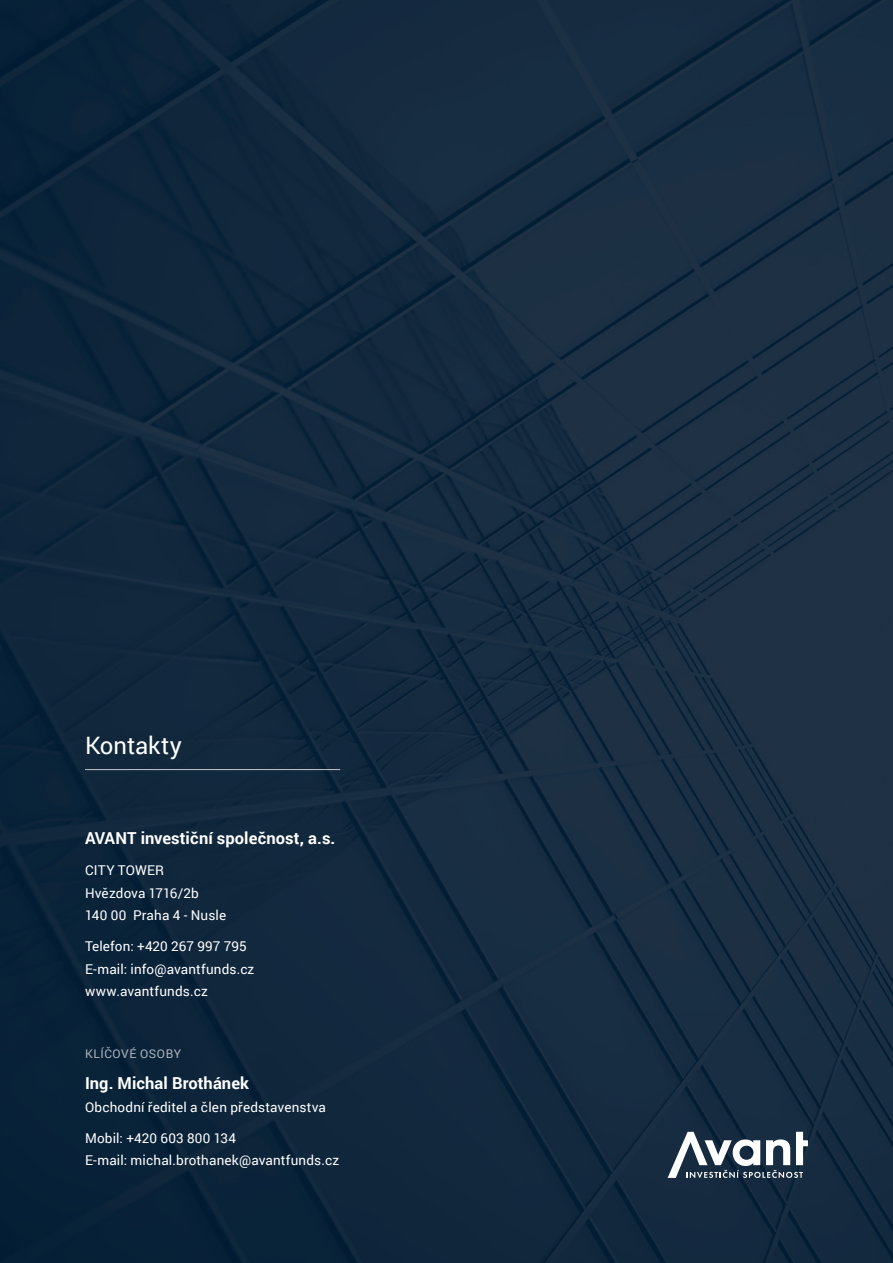
<style>
.page{position:relative;width:893px;height:1263px;background:#fff}
.page>*{position:absolute;margin:0;border:0;box-sizing:border-box;transform-origin:0 0}
.t1{font:24px "Roboto";color:#fff}
.t2{font:700 16.5px "Roboto";letter-spacing:.005em;color:#fff}
.t3{font:13.5px "Roboto";letter-spacing:.01em;color:#fff}
.t4{font:12px "Roboto";letter-spacing:.05em;color:#abb4ba}
</style>
<div class="page">
<img style="left:0;top:0;width:893px;height:1263px">
<svg style="left:668px;top:1132px;width:140px;height:46px"></svg>
<hr style="left:85px;top:769px;width:255px;height:1px;background:#c2c7cb">
<p class="t1" style="left:85px;top:728px;width:98px">Kontakty</p>
<p class="t2" style="left:85px;top:827px;width:252px">AVANT investiční společnost, a.s.</p>
<p class="t3" style="left:85px;top:861px;width:81px">CITY TOWER</p>
<p class="t3" style="left:85px;top:883px;width:115px">Hvězdova 1716/2b</p>
<p class="t3" style="left:85px;top:906px;width:143px">140 00 Praha 4 - Nusle</p>
<p class="t3" style="left:85px;top:937px;width:163px">Telefon: +420 267 997 795</p>
<p class="t3" style="left:85px;top:959px;width:171px">E-mail: info@avantfunds.cz</p>
<p class="t3" style="left:85px;top:982px;width:124px">www.avantfunds.cz</p>
<p class="t4" style="left:85px;top:1045px;width:97px">KLÍČOVÉ OSOBY</p>
<p class="t2" style="left:85px;top:1072px;width:166px">Ing. Michal Brothánek</p>
<p class="t3" style="left:85px;top:1097px;width:242px">Obchodní ředitel a člen představenstva</p>
<p class="t3" style="left:85px;top:1128px;width:153px">Mobil: +420 603 800 134</p>
<p class="t3" style="left:85px;top:1151px;width:256px">E-mail: michal.brothanek@avantfunds.cz</p>
</div>
